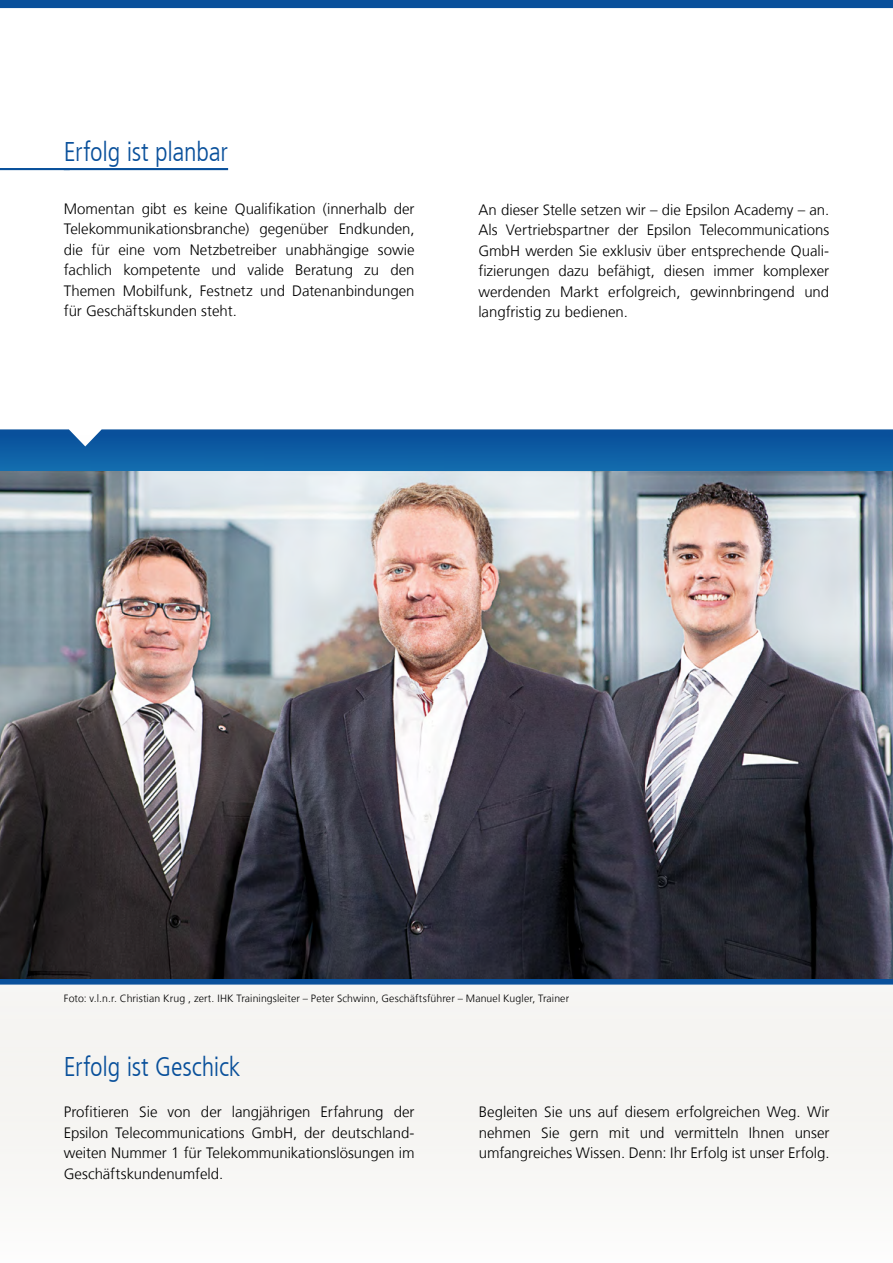
<style>
.page{position:relative;width:893px;height:1263px;background:#fff}
.page>*{position:absolute;margin:0;border:0;box-sizing:border-box;transform-origin:0 0}
.t1{font:300 condensed 27px "Frutiger LT";letter-spacing:-.01em;color:#09509b}
.t2{font:300 15px/20.5px "Frutiger LT";letter-spacing:-.005em;color:#000;text-align:justify}
.t3{font:300 10.5px "Frutiger LT";letter-spacing:.01em;color:#000}
</style>
<div class="page">
<div style="left:0;top:984px;width:893px;height:185px;background:#f5f4f2"></div>
<div style="left:0;top:978px;width:893px;height:6px;background:#09509b"></div>
<svg style="left:0;top:429px;width:893px;height:43px;background:#1561a5"></svg>
<div style="left:0;top:0;width:893px;height:8px;background:#09509b"></div>
<hr style="left:0;top:168px;width:70px;height:2px;background:#09509b">
<hr style="left:64px;top:168px;width:164px;height:2px;background:#09509b">
<img style="left:0;top:472px;width:893px;height:506px">
<h1 class="t1" style="left:64px;top:136px;width:166px">Erfolg ist planbar</h1>
<p class="t2" style="left:64px;top:198px;width:352px">Momentan gibt es keine Qualifikation (innerhalb der Telekommunikationsbranche) gegenüber Endkunden, die für eine vom Netzbetreiber unabhängige sowie fachlich kompetente und valide Beratung zu den Themen Mobilfunk, Festnetz und Datenanbindungen für Geschäftskunden steht.</p>
<p class="t2" style="left:478px;top:199px;width:352px">An dieser Stelle setzen wir – die Epsilon Academy – an.<br>Als Vertriebspartner der Epsilon Telecommunications GmbH werden Sie exklusiv über entsprechende Quali&shy;fizierungen dazu befähigt, diesen immer komplexer werdenden Markt erfolgreich, gewinnbringend und langfristig zu bedienen.</p>
<p class="t3" style="left:64px;top:992px;width:507px">Foto: v.l.n.r. Christian Krug , zert. IHK Trainingsleiter – Peter Schwinn, Geschäftsführer – Manuel Kugler, Trainer</p>
<h1 class="t1" style="left:64px;top:1051px;width:178px">Erfolg ist Geschick</h1>
<p class="t2" style="left:64px;top:1102px;width:352px">Profitieren Sie von der langjährigen Erfahrung der Epsilon Telecommunications GmbH, der deutschland&shy;weiten Nummer 1 für Telekommunikationslösungen im Geschäftskundenumfeld.</p>
<p class="t2" style="left:479px;top:1102px;width:352px">Begleiten Sie uns auf diesem erfolgreichen Weg. Wir nehmen Sie gern mit und vermitteln Ihnen unser umfangreiches Wissen. Denn: Ihr Erfolg ist unser Erfolg.</p>
</div>
